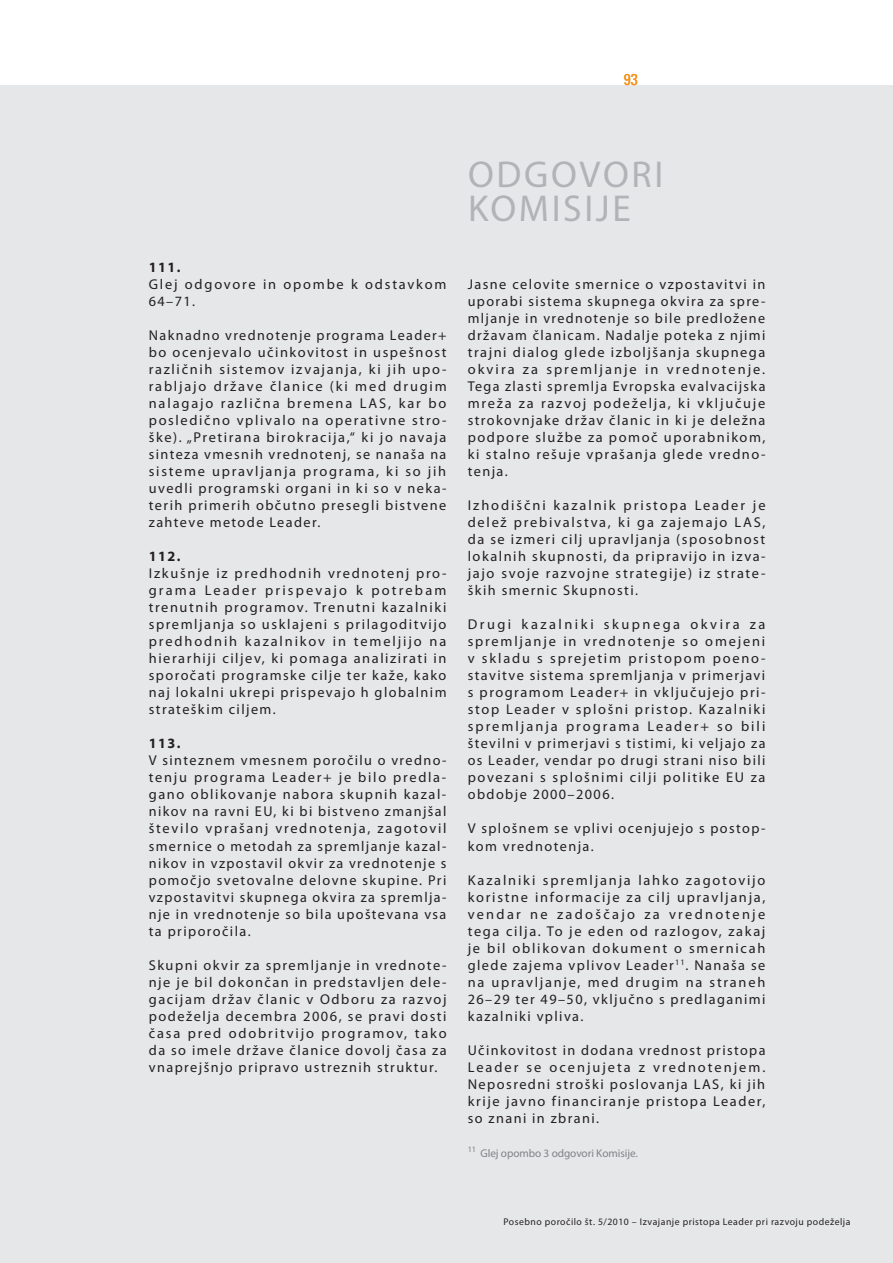
<style>
.page{position:relative;width:893px;height:1263px;background:#fff}
.page>*{position:absolute;margin:0;border:0;box-sizing:border-box;transform-origin:0 0}
.t1{font:37.5px "Myriad Pro";letter-spacing:.07em;color:#b2b3b7}
.t2{font:condensed 15.75px "Univers LT Std";color:#f7931d}
.t3{font:14.25px/17px "Myriad Pro";letter-spacing:.1em;color:#231f20;text-align:justify}
.t4{font:14.25px/17px "Myriad Pro";letter-spacing:.125em;color:#231f20}
.t5{font:700 14.25px "Myriad Pro";letter-spacing:.1em;color:#231f20}
.t6{font:11.25px "Myriad Pro";letter-spacing:-.005em;color:#808285}
.t7{font:9.75px "Myriad Pro";letter-spacing:.05em;color:#231f20}
</style>
<div class="page">
<div style="left:0;top:85px;width:893px;height:1178px;background:#e6e7e9"></div>
<p class="t2" style="left:624px;top:69px;width:15px">93</p>
<p class="t5" style="left:149px;top:258px;width:33px">111.</p>
<p class="t4" style="left:149px;top:276px;width:299px">Glej odgovore in opombe k odstavkom<br>64–71.</p>
<p class="t3" style="left:149px;top:327px;width:299px">Naknadno vrednotenje programa Leader+ bo ocenjevalo učinkovitost in uspešnost različnih sistemov izvajanja, ki jih upo&shy;rabljajo države članice (ki med drugim nalagajo različna bremena LAS , kar bo posledično vplivalo na operativne stro&shy;ške). „Pretirana birokracija,“ ki jo navaja sinteza vmesnih vrednotenj, se nanaša na sisteme upravljanja programa, ki so jih uvedli programski organi in ki so v neka&shy;terih primerih občutno presegli bistvene zahteve metode Leader.</p>
<p class="t5" style="left:149px;top:547px;width:33px">112.</p>
<p class="t3" style="left:149px;top:565px;width:299px">Izkušnje iz predhodnih vrednotenj pro&shy;grama Leader prispevajo k potrebam trenutnih programov. Trenutni kazalniki spremljanja so usklajeni s prilagoditvijo predhodnih kazalnikov in temeljijo na hierarhiji ciljev, ki pomaga analizirati in sporočati programske cilje ter kaže, kako naj lokalni ukrepi prispevajo h globalnim strateškim ciljem.</p>
<p class="t5" style="left:149px;top:734px;width:33px">113.</p>
<p class="t3" style="left:149px;top:752px;width:299px">V sinteznem vmesnem poročilu o vredno&shy;tenju programa Leader+ je bilo predla&shy;gano oblikovanje nabora skupnih kazal&shy;nikov na ravni EU, ki bi bistveno zmanjšal število vprašanj vrednotenja, zagotovil smernice o metodah za spremljanje kazal&shy;nikov in vzpostavil okvir za vrednotenje s pomočjo svetovalne delovne skupine. Pri vzpostavitvi skupnega okvira za spremlja&shy;nje in vrednotenje so bila upoštevana vsa ta priporočila.</p>
<p class="t3" style="left:149px;top:956px;width:300px">Skupni okvir za spremljanje in vrednote&shy;nje je bil dokončan in predstavljen dele&shy;gacijam držav članic v Odboru za razvoj podeželja decembra 2006, se pravi dosti časa pred odobritvijo programov, tako da so imele države članice dovolj časa za vnaprejšnjo pripravo ustreznih struktur.</p>
<h1 class="t1" style="left:468px;top:151px;width:109px">ODGOVOR</h1>
<h1 class="t1" style="left:654px;top:151px;width:10px">I</h1>
<h1 class="t1" style="left:468px;top:185px;width:146px">KOMISIJE</h1>
<p class="t3" style="left:468px;top:276px;width:299px">Jasne celovite smernice o vzpostavitvi in uporabi sistema skupnega okvira za spre&shy;mljanje in vrednotenje so bile predložene državam članicam. Nadalje poteka z njimi trajni dialog glede izboljšanja skupnega okvira za spremljanje in vrednotenje.<br>Tega zlasti spremlja Evropska evalvacijska mreža za razvoj podeželja, ki vključuje strokovnjake držav članic in ki je deležna podpore službe za pomoč uporabnikom, ki stalno rešuje vprašanja glede vredno&shy;tenja.</p>
<p class="t3" style="left:468px;top:497px;width:299px">Izhodiščni kazalnik pristopa Leader je delež prebivalstva, ki ga zajemajo LAS, da se izmeri cilj upravljanja (sposobnost lokalnih skupnosti, da pripravijo in izva&shy;jajo svoje razvojne strategije) iz strate&shy;ških smernic Skupnosti.</p>
<p class="t3" style="left:468px;top:616px;width:299px">D rugi kazalniki skupnega okvira za spremljanje in vrednotenje so omejeni v skladu s sprejetim pristopom poeno&shy;stavitve sistema spremljanja v primerjavi s programom Leader+ in vključujejo pri&shy;stop Leader v splošni pristop. Kazalniki spremljanja programa Leader+ so bili številni v primerjavi s tistimi, ki veljajo za os Leader, vendar po drugi strani niso bili povezani s splošnimi cilji politike EU za obdobje 2000–2006.</p>
<p class="t3" style="left:468px;top:820px;width:299px">V splošnem se vplivi ocenjujejo s postop&shy;kom vrednotenja.</p>
<p class="t3" style="left:468px;top:871px;width:300px">Kazalniki spremljanja lahko zagotovijo koristne informacije za cilj upravljanja, vendar ne zadoščajo za vrednotenje tega cilja. To je eden od razlogov, zakaj je bil oblikovan dokument o smernicah glede zajema vplivov Leader<sup>11</sup>. Nanaša se na upravljanje, med drugim na straneh 26–29 ter 49–50, vključno s predlaganimi kazalniki vpliva.</p>
<p class="t3" style="left:468px;top:1041px;width:299px">Učinkovitost in dodana vrednost pristopa Leader se ocenjujeta z vrednotenjem.<br>Neposredni stroški poslovanja LAS, ki jih krije javno financiranje pristopa Leader, so znani in zbrani.</p>
<p class="t6" style="left:468px;top:1146px;width:172px"><sup>11</sup> Glej opombo 3 odgovori Komisije.</p>
<p class="t7" style="left:504px;top:1215px;width:348px">Posebno poročilo št. 5/2010 – Izvajanje pristopa Leader pri razvoju podeželja</p>
</div>
